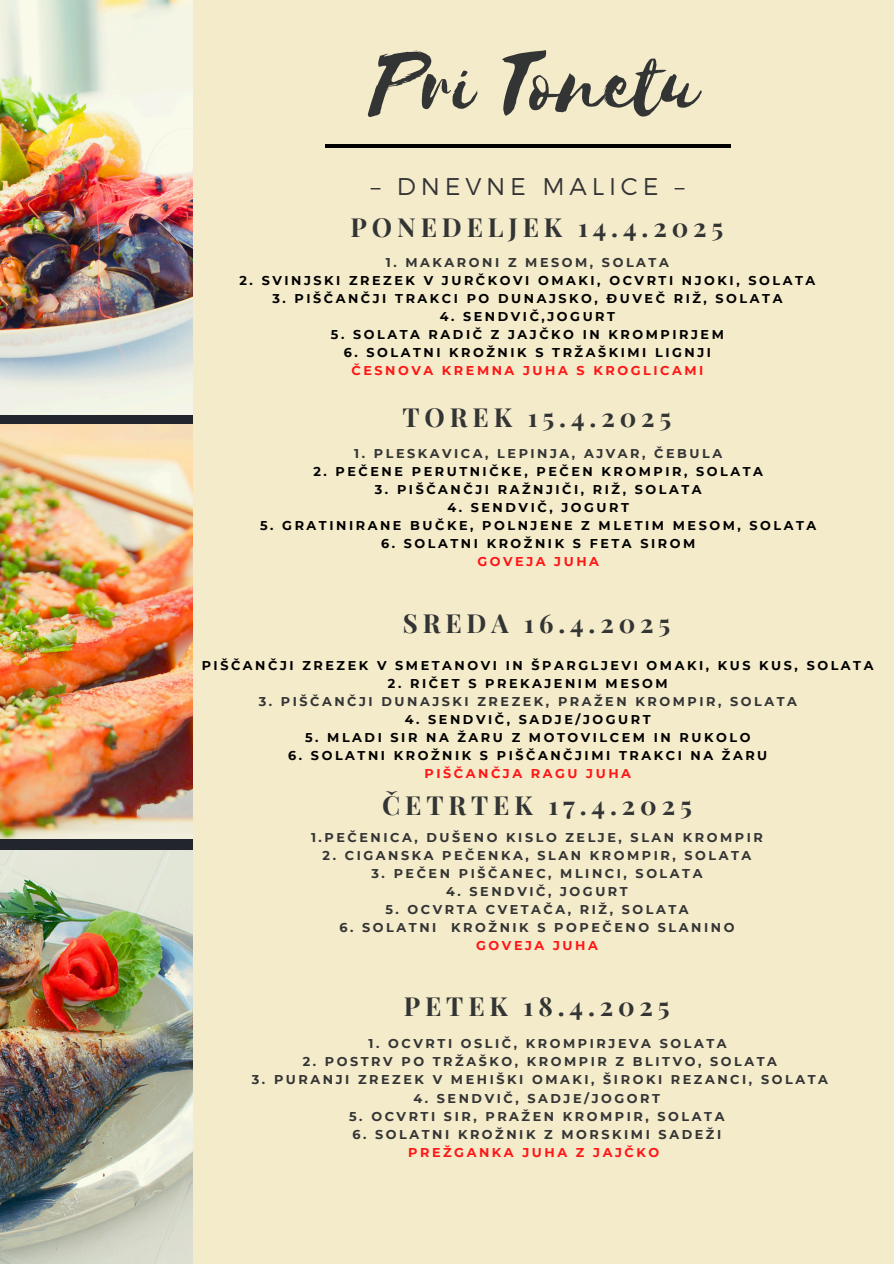
<style>
.page{position:relative;width:894px;height:1264px;background:#fff}
.page>*{position:absolute;margin:0;border:0;box-sizing:border-box;transform-origin:0 0}
.t1{font:91.95px "Selima";color:#333434}
.t2{font:700 25.65px "Playfair Display SC";letter-spacing:.19em;color:#333434}
.t3{font:300 24.15px "Montserrat";letter-spacing:.2em;color:#333434}
.t4{font:700 12.75px/18px "Montserrat";letter-spacing:.2em;color:#000;text-align:center}
.t5{font:700 12.75px/18.1px "Montserrat";letter-spacing:.2em;color:#333434;text-align:center}
.t6{font:700 12.75px "Montserrat";letter-spacing:.2em;color:#ff1616}
.t7{font:300 12.75px "Montserrat";color:#333434}
.s1{color:#ff1616}
</style>
<div class="page">
<div style="left:0;top:0;width:893px;height:1263px;background:#f4ebcb"></div>
<hr style="left:325px;top:144px;width:405px;height:3px;background:#000">
<img style="left:0;top:0;width:192px;height:414px">
<img style="left:0;top:424px;width:192px;height:414px">
<img style="left:0;top:850px;width:192px;height:413px">
<p class="t1" style="left:374px;top:35px;width:326px">Pri Tonetu</p>
<p class="t3" style="left:370px;top:171px;width:315px">– DNEVNE MALICE –</p>
<h4 class="t2" style="left:350px;top:209px;width:374px">PONEDELJEK 14.4.2025</h4>
<p class="t5" style="left:386px;top:253px;width:284px">1. MAKARONI Z MESOM, SOLATA</p>
<p class="t4" style="left:239px;top:271px;width:577px">2. SVINJSKI ZREZEK V JURČKOVI OMAKI, OCVRTI NJOKI, SOLATA</p>
<p class="t4" style="left:272px;top:289px;width:511px">3. PIŠČANČJI TRAKCI PO DUNAJSKO, ĐUVEČ RIŽ, SOLATA</p>
<p class="t4" style="left:439px;top:307px;width:177px">4. SENDVIČ,JOGURT</p>
<p class="t4" style="left:331px;top:326px;width:394px">5. SOLATA RADIČ Z JAJČKO IN KROMPIRJEM</p>
<p class="t4" style="left:343px;top:344px;width:369px">6. SOLATNI KROŽNIK S TRŽAŠKIMI LIGNJI<br><span class="s1">ČESNOVA KREMNA JUHA S KROGLICAMI</span></p>
<h1 class="t2" style="left:402px;top:399px;width:270px">TOREK 15.4.2025</h1>
<h3 class="t5" style="left:354px;top:444px;width:369px">1. PLESKAVICA, LEPINJA, AJVAR, ČEBULA</h3>
<p class="t4" style="left:313px;top:462px;width:451px">2. PEČENE PERUTNIČKE, PEČEN KROMPIR, SOLATA</p>
<h4 class="t4" style="left:375px;top:480px;width:328px">3. PIŠČANČJI RAŽNJIČI, RIŽ, SOLATA</h4>
<p class="t4" style="left:447px;top:498px;width:183px">4. SENDVIČ, JOGURT</p>
<p class="t4" style="left:260px;top:516px;width:557px">5. GRATINIRANE BUČKE, POLNJENE Z MLETIM MESOM, SOLATA</p>
<p class="t4" style="left:381px;top:534px;width:315px">6. SOLATNI KROŽNIK S FETA SIROM</p>
<p class="t6" style="left:477px;top:554px;width:123px">GOVEJA JUHA</p>
<p class="t2" style="left:402px;top:605px;width:269px">SREDA 16.4.2025</p>
<p class="t4" style="left:182px;top:656px;width:692px">1. PIŠČANČJI ZREZEK V SMETANOVI IN ŠPARGLJEVI OMAKI, KUS KUS, SOLATA</p>
<p class="t4" style="left:388px;top:674px;width:281px">2. RIČET S PREKAJENIM MESOM</p>
<p class="t5" style="left:258px;top:692px;width:539px">3. PIŠČANČJI DUNAJSKI ZREZEK, PRAŽEN KROMPIR, SOLATA</p>
<p class="t4" style="left:405px;top:710px;width:247px">4. SENDVIČ, SADJE/JOGURT</p>
<p class="t4" style="left:305px;top:728px;width:447px">5. MLADI SIR NA ŽARU Z MOTOVILCEM IN RUKOLO</p>
<p class="t4" style="left:288px;top:746px;width:480px">6. SOLATNI KROŽNIK S PIŠČANČJIMI TRAKCI NA ŽARU<br><span class="s1">PIŠČANČJA RAGU JUHA</span></p>
<p class="t2" style="left:382px;top:787px;width:311px">ČETRTEK 17.4.2025</p>
<p class="t5" style="left:311px;top:828px;width:453px">1.PEČENICA, DUŠENO KISLO ZELJE, SLAN KROMPIR</p>
<p class="t5" style="left:322px;top:846px;width:430px">2. CIGANSKA PEČENKA, SLAN KROMPIR, SOLATA</p>
<p class="t5" style="left:371px;top:864px;width:332px">3. PEČEN PIŠČANEC, MLINCI, SOLATA</p>
<p class="t5" style="left:446px;top:882px;width:183px">4. SENDVIČ, JOGURT</p>
<p class="t5" style="left:385px;top:900px;width:305px">5. OCVRTA CVETAČA, RIŽ, SOLATA</p>
<p class="t5" style="left:339px;top:918px;width:396px">6. SOLATNI KROŽNIK S POPEČENO SLANINO</p>
<p class="t6" style="left:476px;top:938px;width:123px">GOVEJA JUHA</p>
<p class="t2" style="left:403px;top:987px;width:267px">PETEK 18.4.2025</p>
<p class="t7" style="left:99px;top:1035px;width:11px">1.</p>
<h4 class="t5" style="left:368px;top:1034px;width:359px">1. OCVRTI OSLIČ, KROMPIRJEVA SOLATA</h4>
<p class="t5" style="left:302px;top:1052px;width:475px">2. POSTRV PO TRŽAŠKO, KROMPIR Z BLITVO, SOLATA</p>
<p class="t5" style="left:252px;top:1070px;width:577px">3. PURANJI ZREZEK V MEHIŠKI OMAKI, ŠIROKI REZANCI, SOLATA</p>
<p class="t5" style="left:413px;top:1088px;width:248px">4. SENDVIČ, SADJE/JOGORT</p>
<p class="t5" style="left:349px;top:1106px;width:377px">5. OCVRTI SIR, PRAŽEN KROMPIR, SOLATA</p>
<p class="t5" style="left:352px;top:1125px;width:370px">6. SOLATNI KROŽNIK Z MORSKIMI SADEŽI<br><span class="s1">PREŽGANKA JUHA Z JAJČKO</span></p>
</div>
